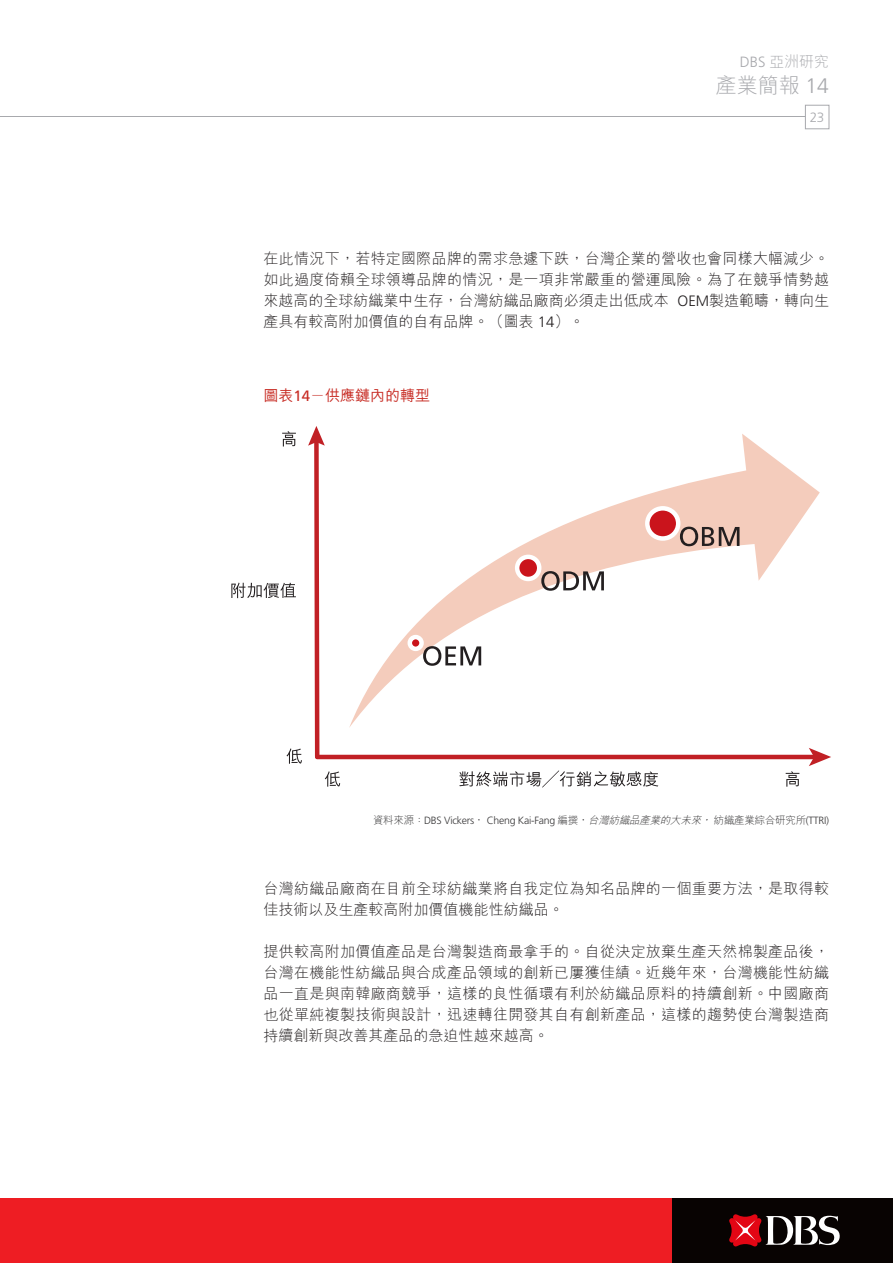
<style>
.page{position:relative;width:893px;height:1263px;background:#fff}
.page>*{position:absolute;margin:0;border:0;box-sizing:border-box;transform-origin:0 0}
.t1{font:300 21px "M Hei HK";color:#a8a9ad}
.t2{font:300 15px/21px "M Hei HK";color:#231f20;text-align:justify}
.t3{font:300 15px/21px "M Hei HK";letter-spacing:.02em;color:#231f20}
.t4{font:500 15px "M Hei HK";color:#c72a22}
.t5{font:300 14.85px "M Hei HK";color:#a8a9ad}
.t6{font:300 13.5px "Frutiger LT Pro";color:#a8a9ad}
.t7{font:300 10.5px "Frutiger LT Pro";letter-spacing:-.025em;color:#363536}
.s1{font-family:"Frutiger LT Pro"}
.s2{font-family:"Frutiger LT Pro";font-weight:400}
.s3{font-weight:300}
.s4{font-family:"M Hei HK"}
.s5{font-family:"M Hei HK";font-style:italic}
</style>
<div class="page">
<div style="left:0;top:1198px;width:893px;height:65px;background:#ee1d23"></div>
<div style="left:672px;top:1198px;width:221px;height:65px;background:#080302"></div>
<svg style="left:729px;top:1214px;width:111px;height:33px"></svg>
<hr style="left:0;top:117px;width:808px;height:1px;background:#a8a9ad">
<div style="left:805px;top:105px;width:24px;height:24px;background:#fff;border:1px solid #a8a9ad"></div>
<hr style="left:317px;top:755px;width:498px;height:4px;background:#c12025">
<svg style="left:809px;top:748px;width:22px;height:18px"></svg>
<svg style="left:308px;top:426px;width:17px;height:334px"></svg>
<svg style="left:349px;top:434px;width:471px;height:294px"></svg>
<svg style="left:410px;top:637px;width:12px;height:12px"></svg>
<div style="left:408px;top:635px;width:16px;height:16px;border:4px solid #fff;border-radius:50%"></div>
<svg style="left:423px;top:646px;width:58px;height:20px"></svg>
<svg style="left:517px;top:557px;width:22px;height:22px"></svg>
<div style="left:515px;top:555px;width:26px;height:26px;border:4px solid #fff;border-radius:50%"></div>
<svg style="left:541px;top:571px;width:63px;height:20px"></svg>
<svg style="left:647px;top:508px;width:31px;height:30px"></svg>
<div style="left:645px;top:506px;width:35px;height:35px;border:4px solid #fff;border-radius:50%"></div>
<svg style="left:680px;top:527px;width:59px;height:19px"></svg>
<svg style="left:282px;top:431px;width:14px;height:15px"></svg>
<svg style="left:231px;top:583px;width:65px;height:15px"></svg>
<svg style="left:286px;top:748px;width:16px;height:16px"></svg>
<svg style="left:325px;top:771px;width:15px;height:16px"></svg>
<svg style="left:786px;top:771px;width:13px;height:16px"></svg>
<svg style="left:459px;top:770px;width:199px;height:17px"></svg>
<p class="t5" style="left:740px;top:51px;width:91px"><span class="s1">DBS</span> 亞洲研究</p>
<h1 class="t1" style="left:716px;top:71px;width:115px">產業簡報 <span class="s1">14</span></h1>
<p class="t6" style="left:810px;top:109px;width:16px">23</p>
<p class="t2" style="left:264px;top:247px;width:567px">在此情況下，若特定國際品牌的需求急遽下跌，台灣企業的營收也會同樣大幅減少。如此過度倚賴全球領導品牌的情況，是一項非常嚴重的營運風險。為了在競爭情勢越來越高的全球紡織業中生存，台灣紡織品廠商必須走出低成本 <span class="s1">OEM</span>製造範疇，轉向生產具有較高附加價值的自有品牌。（圖表 <span class="s1">14</span>）。</p>
<p class="t4" style="left:263px;top:385px;width:168px">圖表<span class="s2">14</span><span class="s3">－</span>供應鏈內的轉型</p>
<p class="t7" style="left:373px;top:814px;width:458px"><span class="s4">資料來源：</span>DBS Vickers<span class="s4">，</span> Cheng Kai-Fang <span class="s4">編撰，</span><span class="s5">台灣紡織品產業的大未來，</span><span class="s4">紡織產業綜合研究所</span>(TTRI)</p>
<p class="t3" style="left:264px;top:877px;width:567px">台灣紡織品廠商在目前全球紡織業將自我定位為知名品牌的一個重要方法，是取得較佳技術以及生產較高附加價值機能性紡織品。</p>
<p class="t2" style="left:264px;top:940px;width:567px">提供較高附加價值產品是台灣製造商最拿手的。自從決定放棄生產天然棉製產品後，台灣在機能性紡織品與合成產品領域的創新已屢獲佳績。近幾年來，台灣機能性紡織品一直是與南韓廠商競爭，這樣的良性循環有利於紡織品原料的持續創新。中國廠商也從單純複製技術與設計，迅速轉往開發其自有創新產品，這樣的趨勢使台灣製造商持續創新與改善其產品的急迫性越來越高。</p>
</div>
